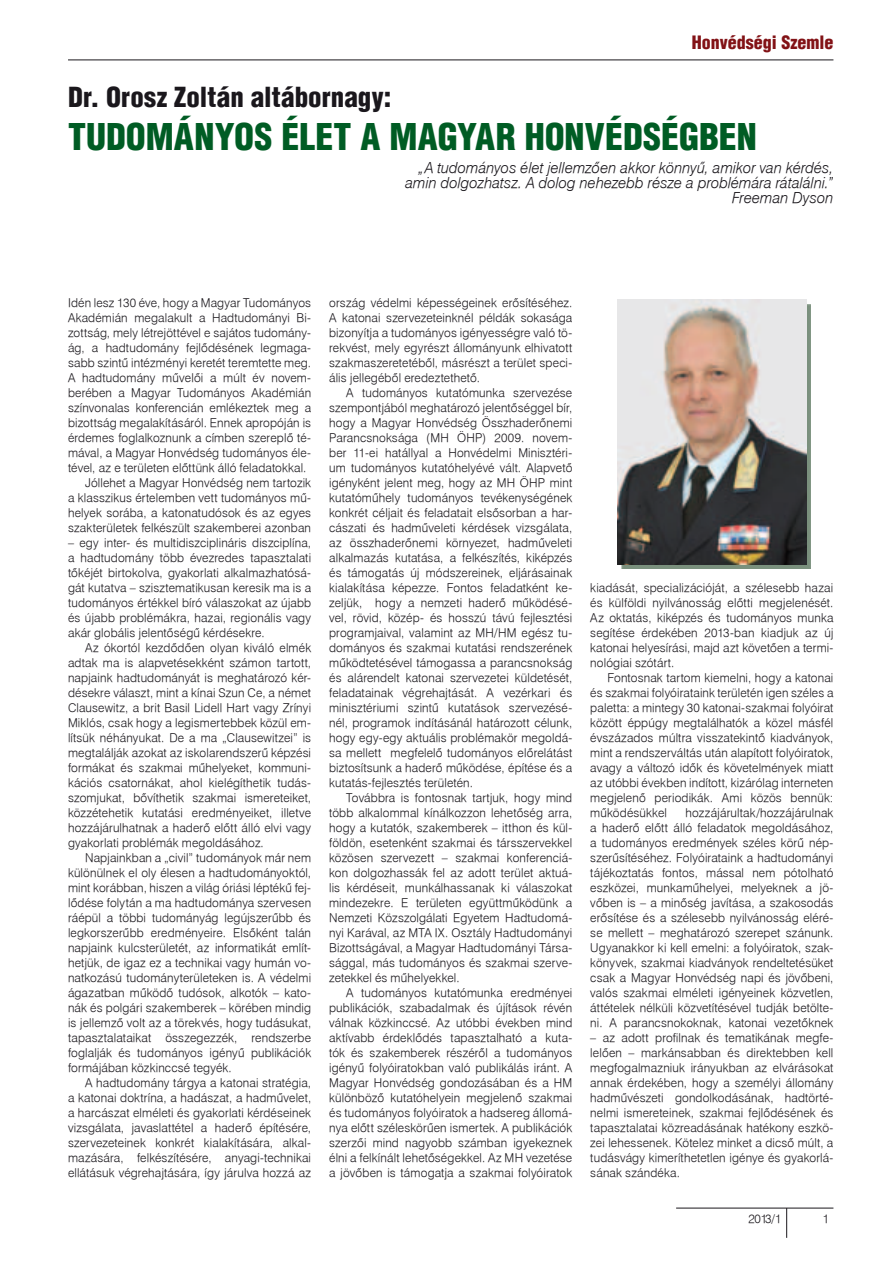
<style>
.page{position:relative;width:893px;height:1263px;background:#fff}
.page>*{position:absolute;margin:0;border:0;box-sizing:border-box;transform-origin:0 0}
.t1{font:900 36px "H Switzerland Cond";color:#005c24}
.t2{font:900 27px "H Switzerland Cond";letter-spacing:.01em;color:#1a171c}
.t3{font:900 18px "H Switzerland Cond";color:#821216}
.t4{font:italic 15px/15px "Swiss 721 Lt PFL";letter-spacing:.005em;color:#1a171c;text-align:right}
.t5{font:12px/15px "Swiss 721 Lt PFL";letter-spacing:.01em;color:#1a171c;text-align:justify}
</style>
<div class="page">
<hr style="left:68px;top:60px;width:765px;height:1px;background:#1a171c">
<hr style="left:676px;top:1208px;width:157px;height:1px;background:#1a171c">
<hr style="left:786px;top:1208px;width:1px;height:30px;background:#1a171c">
<div style="left:621px;top:304px;width:190px;height:265px;background:#6c846f;opacity:.9"></div>
<img style="left:617px;top:300px;width:189px;height:264px">
<h3 class="t3" style="left:692px;top:31px;width:143px">Honvédségi Szemle</h3>
<h2 class="t2" style="left:68px;top:80px;width:325px">Dr. Orosz Zoltán altábornagy:</h2>
<h1 class="t1" style="left:68px;top:114px;width:690px">Tudományos élet a Magyar Honvédségben</h1>
<p class="t4" style="left:405px;top:160px;width:429px">„A tudományos élet jellemzően akkor könnyű, amikor van kérdés, amin dolgozhatsz. A dolog nehezebb része a problémára rátalálni.”<br>Freeman Dyson</p>
<p class="t5" style="left:68px;top:295px;width:245px">Idén lesz 130 éve, hogy a Magyar Tudományos</p>
<p class="t5" style="left:68px;top:310px;width:245px">Akadémián megalakult a Hadtudományi Bi-</p>
<p class="t5" style="left:68px;top:325px;width:245px">zottság, mely létrejöttével e sajátos tudomány-</p>
<p class="t5" style="left:68px;top:340px;width:245px">ág, a hadtudomány fejlődésének legmaga-</p>
<p class="t5" style="left:68px;top:355px;width:245px">sabb szintű intézményi keretét teremtette meg.</p>
<p class="t5" style="left:68px;top:370px;width:245px">A hadtudomány művelői a múlt év novem-</p>
<p class="t5" style="left:68px;top:385px;width:245px">berében a Magyar Tudományos Akadémián</p>
<p class="t5" style="left:68px;top:400px;width:245px">színvonalas konferencián emlékeztek meg a</p>
<p class="t5" style="left:68px;top:415px;width:245px">bizottság megalakításáról. Ennek apropóján is</p>
<p class="t5" style="left:68px;top:430px;width:245px">érdemes foglalkoznunk a címben szereplő té-</p>
<p class="t5" style="left:68px;top:445px;width:245px">mával, a Magyar Honvédség tudományos éle-</p>
<p class="t5" style="left:68px;top:460px;width:240px">tével, az e területen előttünk álló feladatokkal.</p>
<p class="t5" style="left:85px;top:475px;width:228px">Jóllehet a Magyar Honvédség nem tartozik</p>
<p class="t5" style="left:68px;top:490px;width:245px">a klasszikus értelemben vett tudományos mű-</p>
<p class="t5" style="left:68px;top:505px;width:245px">helyek sorába, a katonatudósok és az egyes</p>
<p class="t5" style="left:68px;top:520px;width:245px">szakterületek felkészült szakemberei azonban</p>
<p class="t5" style="left:68px;top:535px;width:245px">– egy inter- és multidiszciplináris diszciplína, a hadtudomány több évezredes tapasztalati tőkéjét birtokolva, gyakorlati alkalmazhatósá&shy;gát kutatva – szisztematikusan keresik ma is a tudományos értékkel bíró válaszokat az újabb és újabb problémákra, hazai, regionális vagy akár globális jelentőségű kérdésekre.</p>
<p class="t5" style="left:68px;top:640px;width:245px;text-indent:17px">Az ókortól kezdődően olyan kiváló elmék adtak ma is alapvetésekként számon tartott, napjaink hadtudományát is meghatározó kér&shy;désekre választ, mint a kínai Szun Ce, a német Clausewitz, a brit Basil Lidell Hart vagy Zrínyi Miklós, csak hogy a legismertebbek közül em&shy;lítsük néhányukat. De a ma „Clausewitzei” is megtalálják azokat az iskolarendszerű képzési formákat és szakmai műhelyeket, kommuni&shy;kációs csatornákat, ahol kielégíthetik tudás&shy;szomjukat, bővíthetik szakmai ismereteiket, közzétehetik kutatási eredményeiket, illetve hozzájárulhatnak a haderő előtt álló elvi vagy gyakorlati problémák megoldásához.</p>
<p class="t5" style="left:68px;top:850px;width:245px;text-indent:17px">Napjainkban a „civil” tudományok már nem különülnek el oly élesen a hadtudományoktól, mint korábban, hiszen a világ óriási léptékű fej&shy;lődése folytán a ma hadtudománya szervesen ráépül a többi tudományág legújszerűbb és legkorszerűbb eredményeire. Elsőként talán napjaink kulcsterületét, az informatikát említ&shy;hetjük, de igaz ez a technikai vagy humán vo&shy;natkozású tudományterületeken is. A védelmi ágazatban működő tudósok, alkotók – kato&shy;nák és polgári szakemberek – körében mindig is jellemző volt az a törekvés, hogy tudásukat, tapasztalataikat összegezzék, rendszerbe foglalják és tudományos igényű publikációk formájában közkinccsé tegyék.</p>
<p class="t5" style="left:68px;top:1075px;width:245px;text-indent:17px">A hadtudomány tárgya a katonai stratégia, a katonai doktrína, a hadászat, a hadművelet, a harcászat elméleti és gyakorlati kérdéseinek vizsgálata, javaslattétel a haderő építésére, szervezeteinek konkrét kialakítására, alkal&shy;mazására, felkészítésére, anyagi-technikai ellátásuk végrehajtására, így járulva hozzá az</p>
<p class="t5" style="left:329px;top:295px;width:245px">ország védelmi képességeinek erősítéséhez.<br>A katonai szervezeteinknél példák sokasága bizonyítja a tudományos igényességre való tö&shy;rekvést, mely egyrészt állományunk elhivatott szakmaszeretetéből, másrészt a terület speci&shy;ális jellegéből eredeztethető.</p>
<p class="t5" style="left:329px;top:385px;width:245px;text-indent:17px">A tudományos kutatómunka szervezése szempontjából meghatározó jelentőséggel bír, hogy a Magyar Honvédség Összhaderőnemi Parancsnoksága (MH ÖHP) 2009. novem&shy;ber 11-ei hatállyal a Honvédelmi Minisztéri&shy;um tudományos kutatóhelyévé vált. Alapvető igényként jelent meg, hogy az MH ÖHP mint kutatóműhely tudományos tevékenységének konkrét céljait és feladatait elsősorban a har&shy;cászati és hadműveleti kérdések vizsgálata, az összhaderőnemi környezet, hadműveleti alkalmazás kutatása, a felkészítés, kiképzés és támogatás új módszereinek, eljárásainak kialakítása képezze. Fontos feladatként ke&shy;zeljük, hogy a nemzeti haderő működésé&shy;vel, rövid, közép- és hosszú távú fejlesztési programjaival, valamint az MH/HM egész tu&shy;dományos és szakmai kutatási rendszerének működtetésével támogassa a parancsnokság és alárendelt katonai szervezetei küldetését, feladatainak végrehajtását. A vezérkari és minisztériumi szintű kutatások szervezésé&shy;nél, programok indításánál határozott célunk, hogy egy-egy aktuális problémakör megoldá&shy;sa mellett megfelelő tudományos előrelátást biztosítsunk a haderő működése, építése és a kutatás-fejlesztés területén.</p>
<p class="t5" style="left:329px;top:790px;width:245px;text-indent:17px">Továbbra is fontosnak tartjuk, hogy mind több alkalommal kínálkozzon lehetőség arra, hogy a kutatók, szakemberek – itthon és kül&shy;földön, esetenként szakmai és társszervekkel közösen szervezett – szakmai konferenciá&shy;kon dolgozhassák fel az adott terület aktuá&shy;lis kérdéseit, munkálhassanak ki válaszokat mindezekre. E területen együttműködünk a Nemzeti Közszolgálati Egyetem Hadtudomá&shy;nyi Karával, az MTA IX. Osztály Hadtudományi Bizottságával, a Magyar Hadtudományi Társa&shy;sággal, más tudományos és szakmai szerve&shy;zetekkel és műhelyekkel.</p>
<p class="t5" style="left:329px;top:985px;width:245px;text-indent:17px">A tudományos kutatómunka eredményei publikációk, szabadalmak és újítások révén válnak közkinccsé. Az utóbbi években mind aktívabb érdeklődés tapasztalható a kuta&shy;tók és szakemberek részéről a tudományos igényű folyóiratokban való publikálás iránt. A Magyar Honvédség gondozásában és a HM különböző kutatóhelyein megjelenő szakmai és tudományos folyóiratok a hadsereg állomá&shy;nya előtt széleskörűen ismertek. A publikációk szerzői mind nagyobb számban igyekeznek élni a felkínált lehetőségekkel. Az MH vezetése a jövőben is támogatja a szakmai folyóiratok</p>
<p class="t5" style="left:590px;top:580px;width:245px">kiadását, specializációját, a szélesebb hazai és külföldi nyilvánosság előtti megjelenését.<br>Az oktatás, kiképzés és tudományos munka segítése érdekében 2013-ban kiadjuk az új katonai helyesírási, majd azt követően a termi&shy;nológiai szótárt.</p>
<p class="t5" style="left:590px;top:670px;width:245px;text-indent:17px">Fontosnak tartom kiemelni, hogy a katonai és szakmai folyóirataink területén igen széles a paletta: a mintegy 30 katonai-szakmai folyóirat között éppúgy megtalálhatók a közel másfél évszázados múltra visszatekintő kiadványok, mint a rendszerváltás után alapított folyóiratok, avagy a változó idők és követelmények miatt az utóbbi években indított, kizárólag interneten megjelenő periodikák. Ami közös bennük: működésükkel</p>
<p class="t5" style="left:590px;top:805px;width:245px;text-indent:95px">hozzájárultak/hozzájárulnak a haderő előtt álló feladatok megoldásához, a tudományos eredmények széles körű nép&shy;szerűsítéséhez. Folyóirataink a hadtudományi tájékoztatás fontos, mással nem pótolható eszközei, munkaműhelyei, melyeknek a jö&shy;vőben is – a minőség javítása, a szakosodás erősítése és a szélesebb nyilvánosság eléré&shy;se mellett – meghatározó szerepet szánunk.<br>Ugyanakkor ki kell emelni: a folyóiratok, szak&shy;könyvek, szakmai kiadványok rendeltetésüket csak a Magyar Honvédség napi és jövőbeni, valós szakmai elméleti igényeinek közvetlen, áttételek nélküli közvetítésével tudják betölte&shy;ni. A parancsnokoknak, katonai vezetőknek</p>
<p class="t5" style="left:590px;top:1030px;width:245px">– az adott profilnak és tematikának megfe&shy;lelően – markánsabban és direktebben kell megfogalmazniuk irányukban az elvárásokat annak érdekében, hogy a személyi állomány hadművészeti gondolkodásának, hadtörté&shy;nelmi ismereteinek, szakmai fejlődésének és tapasztalatai közreadásának hatékony eszkö&shy;zei lehessenek. Kötelez minket a dicső múlt, a tudásvágy kimeríthetetlen igénye és gyakorlá&shy;sának szándéka.</p>
<p class="t5" style="left:748px;top:1211px;width:35px">2013/1</p>
<p class="t5" style="left:823px;top:1211px;width:8px">1</p>
</div>
